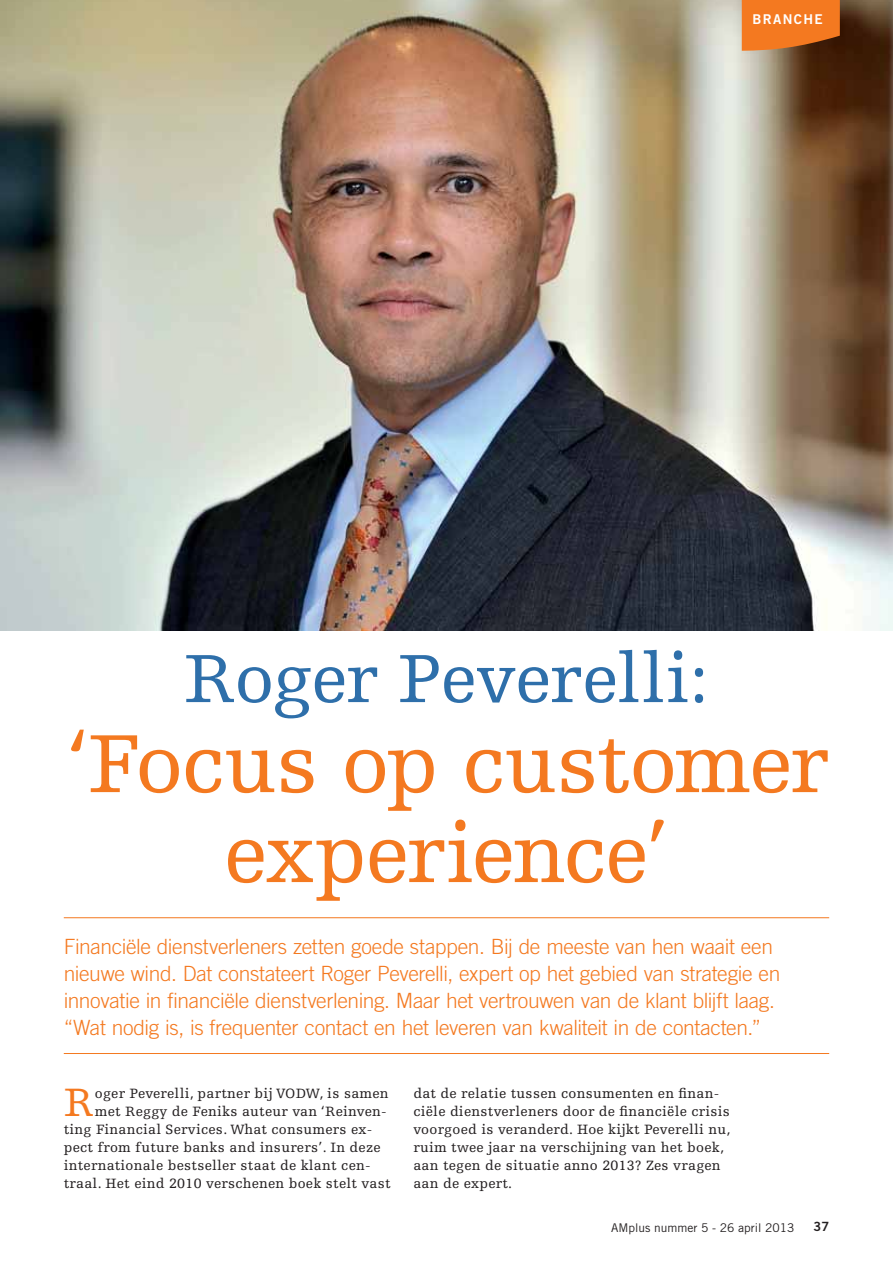
<style>
.page{position:relative;width:893px;height:1263px;background:#fff}
.page>*{position:absolute;margin:0;border:0;box-sizing:border-box;transform-origin:0 0}
.t1{font:87px/90px "Egyptienne FLT Std";letter-spacing:-.025em;color:#f47920;text-align:center}
.t2{font:72px "Egyptienne FLT Std";letter-spacing:-.02em;color:#2e6faa}
.t3{font:41.85px "Egyptienne FLT Std";color:#f47920}
.t4{font:300 21px/27px "Trade Gothic LT Std";letter-spacing:-.015em;color:#f47920}
.t5{font:14.25px/18px "Egyptienne FLT Std";letter-spacing:.02em;color:#231f20}
.t6{font:13.5px "Trade Gothic LT Std Bd 2";letter-spacing:.1em;color:#fff}
.t7{font:12.75px "Trade Gothic LT Std Bd 2";color:#231f20}
.t8{font:12px "Trade Gothic LT Std";color:#231f20}
</style>
<div class="page">
<img style="left:0;top:0;width:893px;height:630px">
<hr style="left:64px;top:917px;width:765px;height:1px;background:#f47920">
<hr style="left:64px;top:1053px;width:765px;height:1px;background:#f47920">
<svg style="left:742px;top:0;width:98px;height:51px;background:#e2711f"></svg>
<p class="t6" style="left:752px;top:15px;width:72px">BRANCHE</p>
<p class="t2" style="left:184px;top:649px;width:527px">Roger Peverelli:</p>
<p class="t1" style="left:65px;top:726px;width:764px">‘Focus op customer experience’</p>
<p class="t4" style="left:64px;top:936px;width:718px">Financiële dienstverleners zetten goede stappen. Bij de meeste van hen waait een nieuwe wind. Dat constateert Roger Peverelli, expert op het gebied van strategie en innovatie in financiële dienstverlening. Maar het vertrouwen van de klant blijft laag. “Wat nodig is, is frequenter contact en het leveren van kwaliteit in de contacten.”</p>
<p class="t3" style="left:64px;top:1085px;width:32px">R</p>
<p class="t5" style="left:95px;top:1086px;width:295px">oger Peverelli, partner bij VODW, is samen</p>
<p class="t5" style="left:95px;top:1104px;width:293px">met Reggy de Feniks auteur van ‘Reinven-</p>
<p class="t5" style="left:64px;top:1122px;width:310px">ting Financial Services. What consumers ex-</p>
<p class="t5" style="left:64px;top:1140px;width:318px">pect from future banks and insurers’. In deze</p>
<p class="t5" style="left:64px;top:1158px;width:308px">internationale bestseller staat de klant cen-</p>
<p class="t5" style="left:64px;top:1176px;width:328px">traal. Het eind 2010 verschenen boek stelt vast</p>
<p class="t5" style="left:413px;top:1086px;width:319px">dat de relatie tussen consumenten en finan&shy;ciële dienstverleners door de financiële crisis voorgoed is veranderd. Hoe kijkt Peverelli nu, ruim twee jaar na verschijning van het boek, aan tegen de situatie anno 2013? Zes vragen aan de expert.</p>
<p class="t8" style="left:611px;top:1220px;width:185px">AMplus nummer 5 - 26 april 2013</p>
<p class="t7" style="left:814px;top:1222px;width:17px">37</p>
</div>
